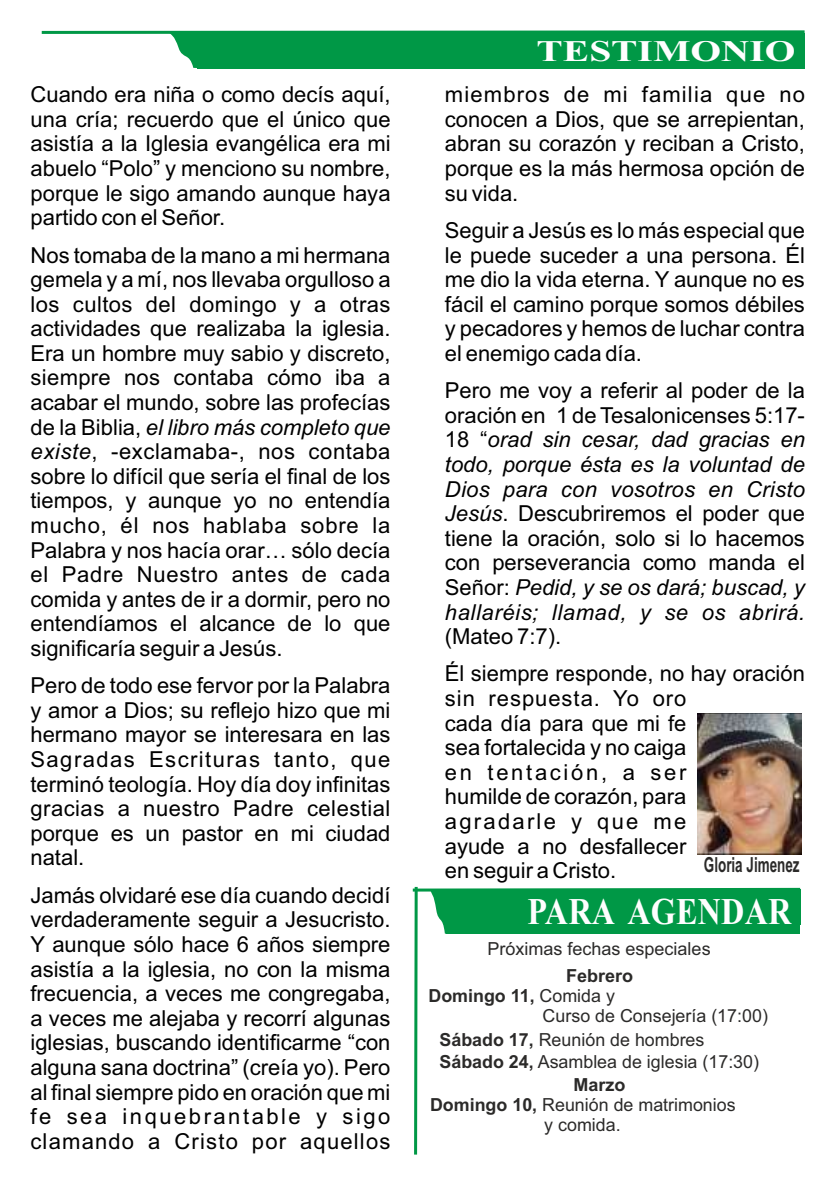
<style>
.page{position:relative;width:840px;height:1191px;background:#fff}
.page>*{position:absolute;margin:0;border:0;box-sizing:border-box;transform-origin:0 0}
.t1{font:700 37.6px "Times New Roman";letter-spacing:.005em;color:#fefefe;scale:.86 1}
.t2{font:700 37.6px "Times New Roman";letter-spacing:.005em;color:#fefefe;scale:.58 1}
.t3{font:700 30px "Times New Roman";color:#fefefe;scale:1.32 1}
.t4{font:22px/24.6px "Arial";color:#000;text-align:justify}
.t5{font:700 20.8px "Arial";color:#2b2a29;scale:.65 1}
.t6{font:18px/20.2px "Arial";color:#2b2a29;text-align:center}
.t7{font:700 18px "Arial";color:#2b2a29}
.s1{font-style:italic}
.s2{font-weight:700}
</style>
<div class="page">
<svg style="left:412px;top:886px;width:389px;height:48px"></svg>
<div style="left:446px;top:889px;width:353px;height:35px;background:#009846"></div>
<hr style="left:414px;top:887px;width:3px;height:267px;background:#009846">
<img style="left:697px;top:713px;width:103px;height:141px">
<svg style="left:170px;top:34px;width:27px;height:34px"></svg>
<div style="left:197px;top:33px;width:607px;height:36px;background:#009846"></div>
<svg style="left:42px;top:30px;width:762px;height:4px;fill:#009846"></svg>
<p class="t4" style="left:31px;top:84px;width:361px">Cuando era niña o como decís aquí, una cría; recuerdo que el único que asistía a la Iglesia evangélica era mi abuelo “Polo” y menciono su nombre, porque le sigo amando aunque haya partido con el Señor.</p>
<p class="t4" style="left:30px;top:244px;width:361px">Nos tomaba de la mano a mi hermana gemela y a mí, nos llevaba orgulloso a los cultos del domingo y a otras actividades que realizaba la iglesia.<br>Era un hombre muy sabio y discreto, siempre nos contaba cómo iba a acabar el mundo, sobre las profecías de la Biblia, <span class="s1">el libro más completo que existe</span>, -exclamaba-, nos contaba sobre lo difícil que sería el final de los tiempos, y aunque yo no entendía mucho, él nos hablaba sobre la Palabra y nos hacía orar… sólo decía el Padre Nuestro antes de cada comida y antes de ir a dormir, pero no entendíamos el alcance de lo que significaría seguir a Jesús.</p>
<p class="t4" style="left:30px;top:675px;width:361px">Pero de todo ese fervor por la Palabra y amor a Dios; su reflejo hizo que mi hermano mayor se interesara en las Sagradas Escrituras tanto, que terminó teología. Hoy día doy infinitas gracias a nuestro Padre celestial porque es un pastor en mi ciudad natal.</p>
<p class="t4" style="left:30px;top:884px;width:361px">Jamás olvidaré ese día cuando decidí verdaderamente seguir a Jesucristo.<br>Y aunque sólo hace 6 años siempre asistía a la iglesia, no con la misma frecuencia, a veces me congregaba, a veces me alejaba y recorrí algunas iglesias, buscando identificarme “con alguna sana doctrina” (creía yo). Pero al final siempre pido en oración que mi fe sea inquebrantable y sigo clamando a Cristo por aquellos</p>
<h2 class="t3" style="left:536px;top:41px;width:198px">TESTIMONIO</h2>
<p class="t4" style="left:444px;top:84px;width:361px">miembros de mi familia que no conocen a Dios, que se arrepientan, abran su corazón y reciban a Cristo, porque es la más hermosa opción de su vida.</p>
<p class="t4" style="left:444px;top:220px;width:361px">Seguir a Jesús es lo más especial que le puede suceder a una persona. Él me dio la vida eterna. Y aunque no es fácil el camino porque somos débiles y pecadores y hemos de luchar contra el enemigo cada día.</p>
<p class="t4" style="left:444px;top:380px;width:361px">Pero me voy a referir al poder de la oración en 1 de Tesalonicenses 5:17- 18 “<span class="s1">orad sin cesar, dad gracias en todo, porque ésta es la voluntad de Dios para con vosotros en Cristo Jesús</span>. Descubriremos el poder que tiene la oración, solo si lo hacemos con perseverancia como manda el Señor: <span class="s1">Pedid, y se os dará; buscad, y hallaréis; llamad, y se os abrirá.</span></p>
<p class="t4" style="left:444px;top:619px;width:361px;line-height:37.4px">(Mateo 7:7).<br>Él siempre responde, no hay oración</p>
<p class="t4" style="left:444px;top:688px;width:243px">sin respuesta. Yo oro cada día para que mi fe sea fortalecida y no caiga en tentación, a ser humilde de corazón, para agradarle y que me ayude a no desfallecer en seguir a Cristo.</p>
<h1 class="t1" style="left:527px;top:898px;width:308px">PARA AGENDAR</h1>
<p class="t5" style="left:703px;top:856px;width:149px">Gloria Jimenez</p>
<h1 class="t2" style="left:743px;top:897px;width:100px">CENA</h1>
<p class="t6" style="left:487px;top:940px;width:225px">Próximas fechas especiales</p>
<p class="t7" style="left:565px;top:968px;width:69px">Febrero</p>
<p class="t6" style="left:542px;top:987px;width:227px;text-align:left;text-indent:-114px"><span class="s2">Domingo 11,</span> Comida y<br>Curso de Consejería (17:00)</p>
<p class="t6" style="left:439px;top:1030px;width:266px"><span class="s2">Sábado 17,</span> Reunión de hombres</p>
<p class="t6" style="left:439px;top:1052px;width:321px;line-height:23.2px"><span class="s2">Sábado 24,</span> Asamblea de iglesia (17:30)<br><span class="s2">Marzo</span></p>
<p class="t6" style="left:430px;top:1096px;width:307px"><span class="s2">Domingo 10,</span> Reunión de matrimonios y comida.</p>
</div>
